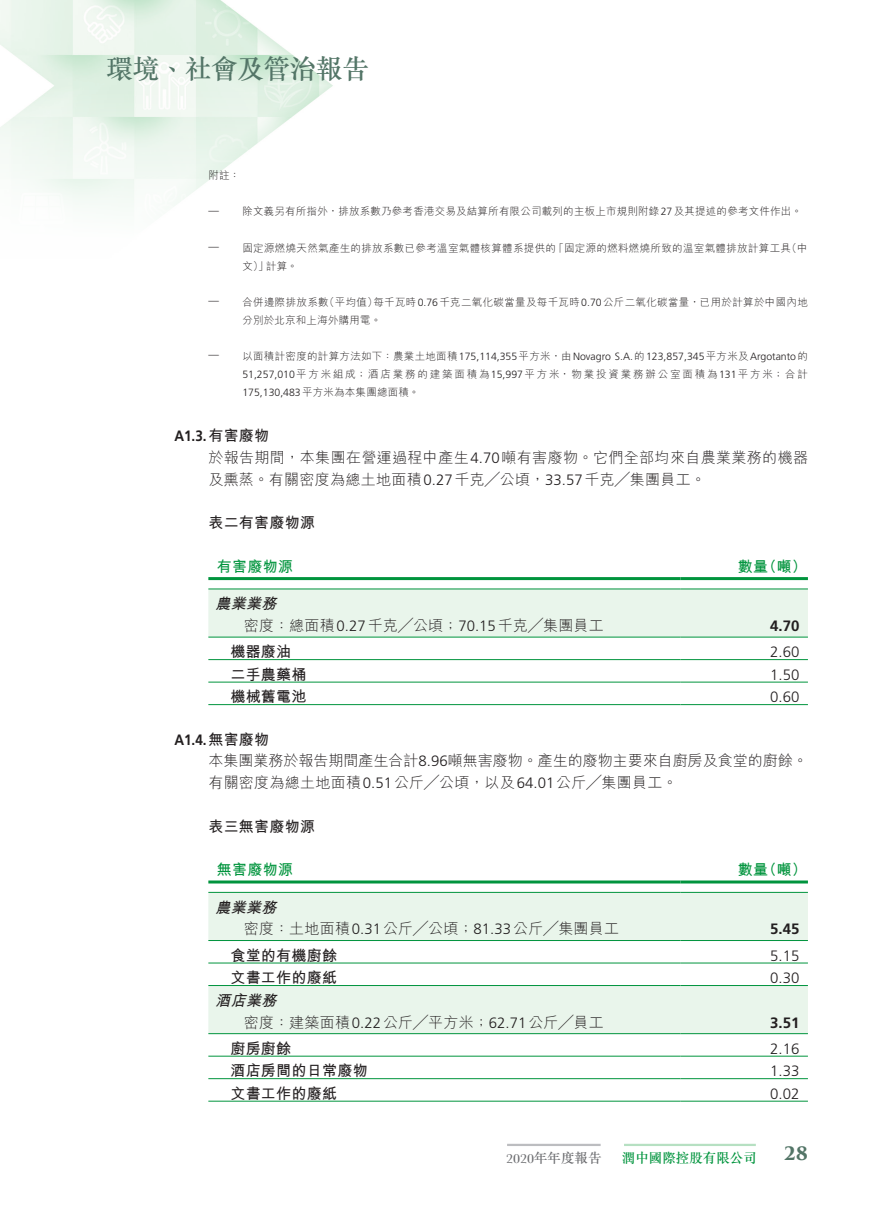
<style>
.page{position:relative;width:893px;height:1212px;background:#fff}
.page>*{position:absolute;margin:0;border:0;box-sizing:border-box;transform-origin:0 0}
.t1{font:500 27px "M Sung HK";letter-spacing:-.03em;color:#537567}
.t2{font:700 18px "Trajan Pro 3";color:#537567}
.t3{font:300 15px/21.8px "M Hei HK";letter-spacing:.02em;color:#231f20}
.t4{font:300 15px/21.8px "M Hei HK";color:#231f20}
.t5{font:700 15px "M Hei HK";letter-spacing:.02em;color:#231f20}
.t6{font:300 15px "Frutiger LT Std";color:#231f20}
.t7{font:700 15px "M Hei HK";letter-spacing:.02em;color:#00943d}
.t8{font:700 15px "Frutiger LT Std";color:#231f20;scale:.9 1}
.t9{font:italic 700 15px "M Hei HK";color:#231f20}
.t10{font:700 15px "Frutiger LT Std";color:#231f20}
.t11{font:500 13.5px "M Sung HK";color:#00943d}
.t12{font:500 13.5px "M Sung HK";color:#6c6d70}
.t13{font:300 10.5px "M Hei HK";letter-spacing:.03em;color:#231f20}
.t14{font:300 10.5px "Frutiger LT Std";color:#231f20}
.t15{font:300 10.5px "M Hei HK";letter-spacing:.175em;color:#231f20}
.s1{font-family:"Frutiger LT Std"}
.s2{font-family:"M Hei HK"}
</style>
<div class="page">
<img style="left:0;top:0;width:333px;height:206px">
<hr style="left:624px;top:1144px;width:132px;height:2px;background:#b6e0c2">
<hr style="left:507px;top:1144px;width:94px;height:2px;background:#bcbdc0">
<div style="left:208px;top:590px;width:600px;height:47px;background:#e9f5eb"></div>
<hr style="left:208px;top:589px;width:472px;height:1px;background:#00943d">
<hr style="left:680px;top:589px;width:128px;height:1px;background:#00943d">
<hr style="left:208px;top:637px;width:472px;height:1px;background:#00943d">
<hr style="left:680px;top:637px;width:128px;height:1px;background:#00943d">
<hr style="left:208px;top:659px;width:472px;height:1px;background:#00943d">
<hr style="left:680px;top:659px;width:128px;height:1px;background:#00943d">
<hr style="left:208px;top:682px;width:472px;height:1px;background:#00943d">
<hr style="left:208px;top:704px;width:472px;height:1px;background:#00943d">
<hr style="left:680px;top:682px;width:128px;height:1px;background:#00943d">
<hr style="left:680px;top:704px;width:128px;height:1px;background:#00943d">
<hr style="left:208px;top:577px;width:472px;height:3px;background:#00943d">
<hr style="left:680px;top:577px;width:128px;height:3px;background:#00943d">
<svg style="left:208px;top:893px;width:600px;height:140px;fill:#e9f5eb"></svg>
<hr style="left:208px;top:892px;width:472px;height:1px;background:#00943d">
<hr style="left:680px;top:892px;width:128px;height:1px;background:#00943d">
<hr style="left:208px;top:940px;width:472px;height:1px;background:#00943d">
<hr style="left:680px;top:940px;width:128px;height:1px;background:#00943d">
<hr style="left:208px;top:963px;width:472px;height:1px;background:#00943d">
<hr style="left:680px;top:963px;width:128px;height:1px;background:#00943d">
<hr style="left:208px;top:985px;width:472px;height:1px;background:#00943d">
<hr style="left:680px;top:985px;width:128px;height:1px;background:#00943d">
<hr style="left:208px;top:1033px;width:472px;height:1px;background:#00943d">
<hr style="left:680px;top:1033px;width:128px;height:1px;background:#00943d">
<hr style="left:208px;top:1056px;width:472px;height:1px;background:#00943d">
<hr style="left:680px;top:1056px;width:128px;height:1px;background:#00943d">
<hr style="left:208px;top:1078px;width:472px;height:1px;background:#00943d">
<hr style="left:208px;top:1101px;width:472px;height:1px;background:#00943d">
<hr style="left:680px;top:1078px;width:128px;height:1px;background:#00943d">
<hr style="left:680px;top:1101px;width:128px;height:1px;background:#00943d">
<hr style="left:208px;top:880px;width:472px;height:3px;background:#00943d">
<hr style="left:680px;top:880px;width:128px;height:3px;background:#00943d">
<h1 class="t1" style="left:106px;top:51px;width:264px">環境、社會及管治報告</h1>
<p class="t13" style="left:208px;top:170px;width:33px">附註：</p>
<p class="t14" style="left:208px;top:204px;width:12px">—</p>
<p class="t14" style="left:208px;top:240px;width:12px">—</p>
<p class="t13" style="left:242px;top:206px;width:561px">除文義另有所指外，排放系數乃參考香港交易及結算所有限公司載列的主板上市規則附錄<span class="s1">27</span>及其提述的參考文件作出。</p>
<p class="t13" style="left:242px;top:242px;width:315px">固定源燃燒天然氣產生的排放系數已參考溫室氣體核算體系提供的</p>
<p class="t13" style="left:787px;top:242px;width:23px">（中</p>
<p class="t13" style="left:553px;top:242px;width:239px">「固定源的燃料燃燒所致的温室氣體排放計算工具</p>
<p class="t14" style="left:208px;top:294px;width:12px">—</p>
<p class="t14" style="left:208px;top:348px;width:12px">—</p>
<p class="t13" style="left:242px;top:260px;width:28px">文）」</p>
<p class="t13" style="left:266px;top:260px;width:33px">計算。</p>
<p class="t13" style="left:373px;top:296px;width:436px">每千瓦時<span class="s1">0.76</span>千克二氧化碳當量及每千瓦時<span class="s1">0.70</span>公斤二氧化碳當量，已用於計算於中國內地</p>
<p class="t13" style="left:324px;top:296px;width:55px">（平均值）</p>
<p class="t13" style="left:242px;top:296px;width:88px">合併邊際排放系數</p>
<p class="t13" style="left:242px;top:314px;width:140px">分別於北京和上海外購用電。</p>
<p class="t14" style="left:242px;top:350px;width:567px"><span class="s2">以面積計密度的計算方法如下：農業土地面積</span>175,114,355<span class="s2">平方米，由</span>Novagro A.S <span class="s2">的</span>. 123,857,345<span class="s2">平方米及</span>Argotanto<span class="s2">的</span></p>
<p class="t15" style="left:242px;top:368px;width:567px"><span class="s1">51,257,010</span>平方米組成；酒店業務的建築面積為<span class="s1">15,997</span>平方米，物業投資業務辦公室面積為<span class="s1">131</span>平方米；合計</p>
<p class="t14" style="left:242px;top:386px;width:179px">175,130,483<span class="s2">平方米為本集團總面積。</span></p>
<h3 class="t8" style="left:174px;top:427px;width:107px">A1.3.<span class="s2">有害廢物</span></h3>
<h3 class="t3" style="left:208px;top:446px;width:601px">於報告期間，本集團在營運過程中產生<span class="s1">4.70</span>噸有害廢物。它們全部均來自農業業務的機器及熏蒸。有關密度為總土地面積<span class="s1">0.27</span>千克╱公頃，<span class="s1">33.57</span>千克╱集團員工。</h3>
<h3 class="t5" style="left:208px;top:512px;width:108px">表二有害廢物源</h3>
<h3 class="t7" style="left:762px;top:555px;width:46px">（噸(</h3>
<h3 class="t7" style="left:217px;top:555px;width:78px">有害廢物源</h3>
<h3 class="t9" style="left:216px;top:593px;width:66px">農業業務</h3>
<h3 class="t7" style="left:738px;top:555px;width:32px">數量</h3>
<h3 class="t3" style="left:244px;top:614px;width:362px">密度：總面積<span class="s1">0.27</span>千克╱公頃；<span class="s1">70.15</span>千克╱集團員工</h3>
<h3 class="t10" style="left:770px;top:617px;width:31px">4.70</h3>
<h3 class="t5" style="left:230px;top:641px;width:62px">機器廢油</h3>
<h3 class="t6" style="left:770px;top:644px;width:31px">2.60</h3>
<h3 class="t5" style="left:230px;top:663px;width:78px">二手農藥桶</h3>
<h3 class="t6" style="left:770px;top:666px;width:31px">1.50</h3>
<h3 class="t5" style="left:230px;top:686px;width:78px">機械舊電池</h3>
<h3 class="t8" style="left:174px;top:731px;width:107px">A1.4.<span class="s2">無害廢物</span></h3>
<h3 class="t4" style="left:208px;top:750px;width:601px">本集團業務於報告期間產生合計<span class="s1">8.96</span>噸無害廢物。產生的廢物主要來自廚房及食堂的廚餘。有關密度為總土地面積<span class="s1">0.51</span>公斤╱公頃，以及<span class="s1">64.01</span>公斤╱集團員工。</h3>
<h3 class="t5" style="left:208px;top:815px;width:108px">表三無害廢物源</h3>
<h3 class="t7" style="left:762px;top:859px;width:46px">（噸(</h3>
<h3 class="t6" style="left:770px;top:689px;width:31px">0.60</h3>
<h3 class="t7" style="left:217px;top:859px;width:78px">無害廢物源</h3>
<h3 class="t9" style="left:216px;top:896px;width:66px">農業業務</h3>
<h3 class="t7" style="left:738px;top:859px;width:32px">數量</h3>
<h3 class="t3" style="left:244px;top:918px;width:377px">密度：土地面積<span class="s1">0.31</span>公斤╱公頃；<span class="s1">81.33</span>公斤╱集團員工</h3>
<h3 class="t10" style="left:770px;top:920px;width:31px">5.45</h3>
<h3 class="t5" style="left:230px;top:944px;width:108px">食堂的有機廚餘</h3>
<h3 class="t6" style="left:770px;top:947px;width:31px">5.15</h3>
<h3 class="t5" style="left:230px;top:967px;width:108px">文書工作的廢紙</h3>
<h3 class="t9" style="left:216px;top:989px;width:66px">酒店業務</h3>
<h3 class="t6" style="left:770px;top:969px;width:31px">0.30</h3>
<h3 class="t3" style="left:244px;top:1011px;width:362px">密度：建築面積<span class="s1">0.22</span>公斤╱平方米；<span class="s1">62.71</span>公斤╱員工</h3>
<h3 class="t10" style="left:770px;top:1013px;width:31px">3.51</h3>
<h3 class="t5" style="left:230px;top:1037px;width:62px">廚房廚餘</h3>
<h3 class="t6" style="left:770px;top:1040px;width:31px">2.16</h3>
<h3 class="t5" style="left:230px;top:1060px;width:139px">酒店房間的日常廢物</h3>
<h3 class="t6" style="left:770px;top:1063px;width:31px">1.33</h3>
<h3 class="t5" style="left:230px;top:1082px;width:108px">文書工作的廢紙</h3>
<h3 class="t6" style="left:770px;top:1085px;width:31px">0.02</h3>
<p class="t12" style="left:506px;top:1149px;width:97px">2020年年度報告</p>
<p class="t11" style="left:622px;top:1149px;width:136px">潤中國際控股有限公司</p>
<h2 class="t2" style="left:784px;top:1140px;width:25px">28</h2>
</div>
